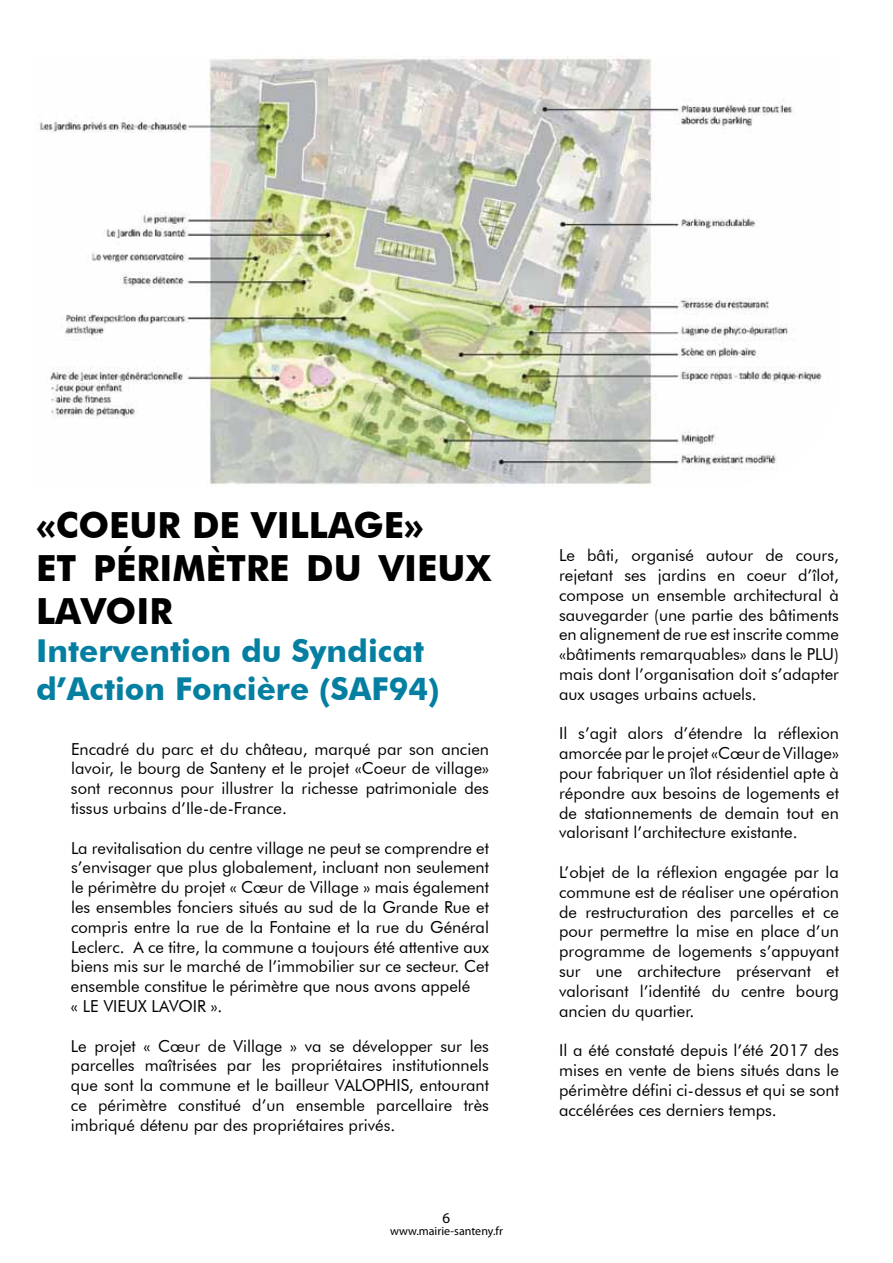
<style>
.page{position:relative;width:893px;height:1263px;background:#fff}
.page>*{position:absolute;margin:0;border:0;box-sizing:border-box;transform-origin:0 0}
.t1{font:700 36px "Futura BT";color:#000}
.t2{font:700 31.5px/37.8px "Futura BT";color:#057fa1}
.t3{font:16.5px/19.8px "Futura BT";color:#000;text-align:justify}
.t4{font:15px "Myriad Pro";color:#000}
.t5{font:12px "Myriad Pro";color:#000}
</style>
<div class="page">
<img style="left:39px;top:56px;width:784px;height:430px">
<h1 class="t1" style="left:36px;top:503px;width:45px">«COE</h1>
<h1 class="t1" style="left:130px;top:503px;width:144px">URDE VILLA</h1>
<h1 class="t1" style="left:353px;top:503px;width:72px">GE»</h1>
<h1 class="t1" style="left:36px;top:546px;width:212px">ET PéRIMèTRE</h1>
<h1 class="t1" style="left:306px;top:546px;width:186px">DU VIEUX</h1>
<h1 class="t1" style="left:36px;top:589px;width:24px">LAVOIR</h1>
<h2 class="t2" style="left:36px;top:631px;width:405px">I ntervention du Syndicat d’Action Foncière (SAF94)</h2>
<p class="t3" style="left:71px;top:739px;width:419px">Encadré du parc et du château, marqué par son ancien lavoir, le bourg de Santeny et le projet «Coeur de village» sont reconnus pour illustrer la richesse patrimoniale des tissus urbains d’Ile-de-France.</p>
<p class="t3" style="left:71px;top:838px;width:420px;text-align:left">La revitalisation du centre village ne peut se comprendre et s’envisager que plus globalement, incluant non seulement le périmètre du projet « Cœur de Village » mais également les ensembles fonciers situés au sud de la Grande Rue et compris entre la rue de la Fontaine et la rue du Général Leclerc. A ce titre, la commune a toujours été attentive aux biens mis sur le marché de l’immobilier sur ce secteur. Cet ensemble constitue le périmètre que nous avons appelé<br>« LE VIEUX LAVOIR ».</p>
<p class="t3" style="left:71px;top:1036px;width:419px">Le projet « Cœur de Village » va se développer sur les parcelles maîtrisées par les propriétaires institutionnels que sont la commune et le bailleur VALOPHIS, entourant ce périmètre constitué d’un ensemble parcellaire très imbriqué détenu par des propriétaires privés.</p>
<p class="t4" style="left:443px;top:1208px;width:9px">6</p>
<p class="t5" style="left:390px;top:1223px;width:114px">www.mairie-santeny.fr</p>
<p class="t3" style="left:559px;top:545px;width:281px">Le bâti, organisé autour de cours, rejetant ses jardins en coeur d’îlot, compose un ensemble architectural à sauvegarder (une partie des bâtiments en alignement de rue est inscrite comme «bâtiments remarquables» dans le PLU) mais dont l’organisation doit s’adapter aux usages urbains actuels.</p>
<p class="t3" style="left:559px;top:723px;width:281px">Il s’agit alors d’étendre la réflexion amorcée par le projet «Cœur de Village» pour fabriquer un îlot résidentiel apte à répondre aux besoins de logements et de stationnements de demain tout en valorisant l’architecture existante.</p>
<p class="t3" style="left:559px;top:862px;width:281px">L’objet de la réflexion engagée par la commune est de réaliser une opération de restructuration des parcelles et ce pour permettre la mise en place d’un programme de logements s’appuyant sur une architecture préservant et valorisant l’identité du centre bourg ancien du quartier.</p>
<p class="t3" style="left:559px;top:1040px;width:281px">Il a été constaté depuis l’été 2017 des mises en vente de biens situés dans le périmètre défini ci-dessus et qui se sont accélérées ces derniers temps.</p>
</div>
